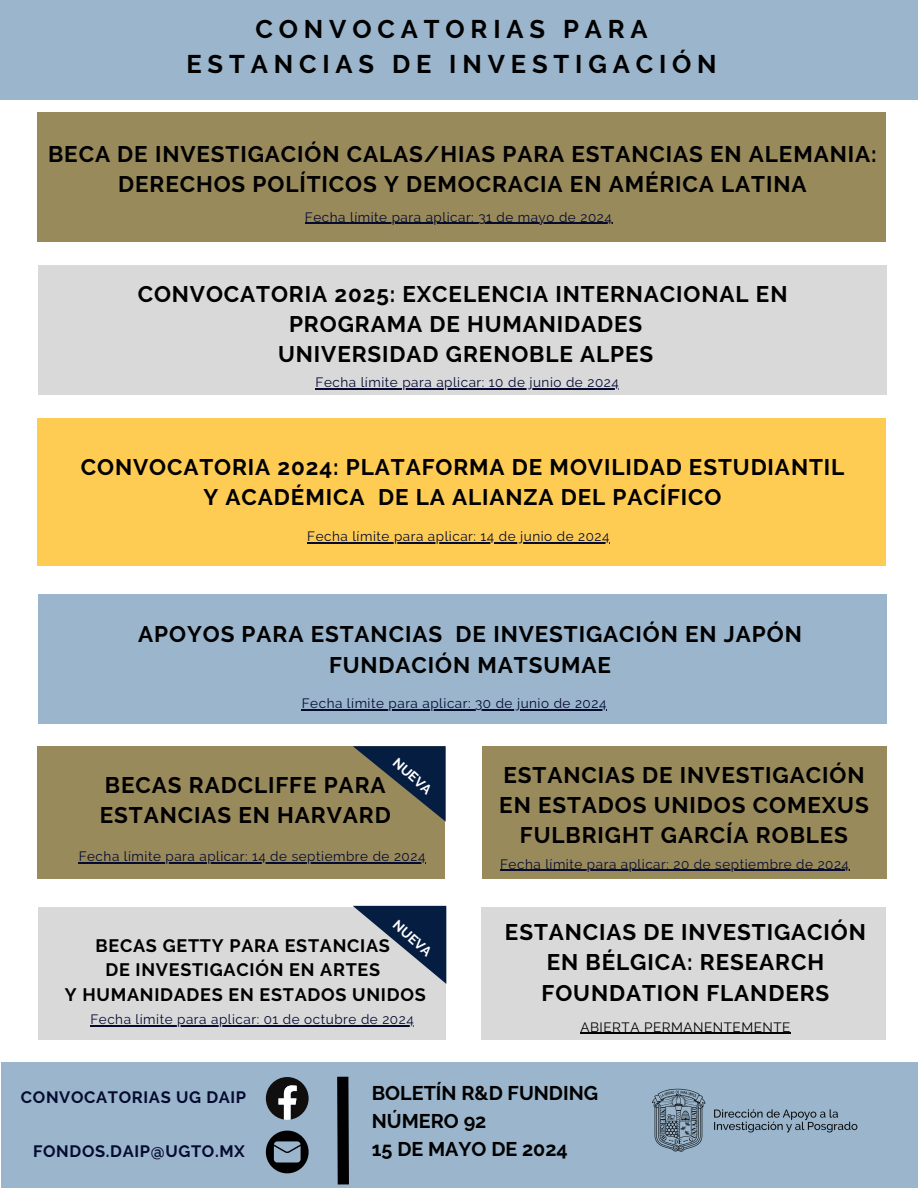
<style>
.page{position:relative;width:918px;height:1188px;background:#fff}
.page>*{position:absolute;margin:0;border:0;box-sizing:border-box;transform-origin:0 0}
.t1{font:700 25.5px/34.8px "Raleway";letter-spacing:.23em;color:#000;text-align:center}
.t2{font:700 22.5px/30.3px "Raleway";letter-spacing:.04em;color:#000;text-align:center}
.t3{font:700 19.8px/27.6px "Raleway";color:#000}
.t4{font:700 18px/24.8px "Raleway";letter-spacing:.04em;color:#000;text-align:center}
.t5{font:700 16.5px "Raleway";letter-spacing:.04em;color:#050a30}
.t6{font:13.5px "Raleway";letter-spacing:.04em;color:#050a30}
.t7{font:13.5px "Raleway";letter-spacing:.04em;color:#000}
.t8{font:700 13.5px "Raleway";color:#fff}
</style>
<div class="page">
<div style="left:1px;top:1062px;width:917px;height:126px;background:#9bb6cc"></div>
<svg style="left:266px;top:1077px;width:43px;height:43px"></svg>
<svg style="left:266px;top:1131px;width:43px;height:42px"></svg>
<svg style="left:337px;top:1076px;width:12px;height:109px"></svg>
<img style="left:653px;top:1088px;width:205px;height:64px">
<div style="left:0;top:0;width:918px;height:100px;background:#9bb6cc"></div>
<div style="left:482px;top:907px;width:404px;height:133px;background:#d9d9d9"></div>
<hr style="left:580px;top:1033px;width:211px;height:1px;background:#000">
<div style="left:38px;top:594px;width:848px;height:130px;background:#9bb6cc"></div>
<hr style="left:302px;top:709px;width:305px;height:1px;background:#050a30">
<div style="left:482px;top:746px;width:404px;height:133px;background:#998a5b"></div>
<hr style="left:500px;top:870px;width:350px;height:1px;background:#050a30">
<div style="left:37px;top:112px;width:849px;height:130px;background:#998a5b"></div>
<hr style="left:305px;top:223px;width:307px;height:1px;background:#050a30">
<div style="left:37px;top:419px;width:849px;height:147px;background:#ffcc53"></div>
<hr style="left:307px;top:542px;width:303px;height:1px;background:#050a30">
<div style="left:38px;top:265px;width:848px;height:130px;background:#d9d9d9"></div>
<hr style="left:316px;top:389px;width:303px;height:1px;background:#050a30">
<div style="left:37px;top:746px;width:408px;height:133px;background:#998a5b"></div>
<hr style="left:79px;top:862px;width:347px;height:1px;background:#050a30">
<svg style="left:353px;top:746px;width:93px;height:76px"></svg>
<div style="left:38px;top:907px;width:408px;height:133px;background:#d9d9d9"></div>
<svg style="left:353px;top:906px;width:93px;height:78px"></svg>
<hr style="left:90px;top:1025px;width:324px;height:1px;background:#050a30">
<h2 class="t1" style="left:186px;top:12px;width:532px">CONVOCATORIAS PARA<br>ESTANCIAS DE INVESTIGACIÓN</h2>
<h5 class="t2" style="left:48px;top:138px;width:830px">BECA DE INVESTIGACIÓN CALAS/HIAS PARA ESTANCIAS EN ALEMANIA:<br>DERECHOS POLÍTICOS Y DEMOCRACIA EN AMÉRICA LATINA</h5>
<p class="t6" style="left:305px;top:209px;width:308px">Fecha límite para aplicar: 31 de mayo de 2024</p>
<h3 class="t2" style="left:138px;top:278px;width:651px">CONVOCATORIA 2025: EXCELENCIA INTERNACIONAL EN<br>PROGRAMA DE HUMANIDADES<br>UNIVERSIDAD GRENOBLE ALPES</h3>
<p class="t6" style="left:316px;top:375px;width:305px">Fecha límite para aplicar: 10 de junio de 2024</p>
<h2 class="t2" style="left:81px;top:452px;width:765px">CONVOCATORIA 2024: PLATAFORMA DE MOVILIDAD ESTUDIANTIL<br>Y ACADÉMICA DE LA ALIANZA DEL PACÍFICO</h2>
<h5 class="t6" style="left:307px;top:528px;width:304px">Fecha límite para aplicar: 14 de junio de 2024</h5>
<p class="t2" style="left:138px;top:619px;width:665px">APOYOS PARA ESTANCIAS DE INVESTIGACIÓN EN JAPÓN<br>FUNDACIÓN MATSUMAE</p>
<h2 class="t6" style="left:302px;top:695px;width:306px">Fecha límite para aplicar: 30 de junio de 2024</h2>
<p class="t8" style="left:400px;top:754px;width:48px;rotate:42deg">NUEVA</p>
<h6 class="t2" style="left:100px;top:770px;width:292px;text-align:left">BECAS RADCLIFFE PARA<br>ESTANCIAS EN HARVARD</h6>
<h2 class="t6" style="left:79px;top:848px;width:348px">Fecha límite para aplicar: 14 de septiembre de 2024</h2>
<h4 class="t8" style="left:400px;top:917px;width:48px;rotate:42deg">NUEVA</h4>
<p class="t4" style="left:65px;top:933px;width:363px">BECAS GETTY PARA ESTANCIAS<br>DE INVESTIGACIÓN EN ARTES<br>Y HUMANIDADES EN ESTADOS UNIDOS</p>
<h3 class="t6" style="left:90px;top:1011px;width:325px">Fecha límite para aplicar: 01 de octubre de 2024</h3>
<h2 class="t2" style="left:499px;top:759px;width:371px">ESTANCIAS DE INVESTIGACIÓN<br>EN ESTADOS UNIDOS COMEXUS<br>FULBRIGHT GARCÍA ROBLES</h2>
<p class="t6" style="left:500px;top:856px;width:350px">Fecha límite para aplicar: 20 de septiembre de 2024</p>
<h2 class="t2" style="left:505px;top:917px;width:362px">ESTANCIAS DE INVESTIGACIÓN<br>EN BÉLGICA: RESEARCH<br>FOUNDATION FLANDERS</h2>
<p class="t7" style="left:580px;top:1019px;width:212px">ABIERTA PERMANENTEMENTE</p>
<h2 class="t5" style="left:21px;top:1087px;width:227px">CONVOCATORIAS UG DAIP</h2>
<p class="t5" style="left:33px;top:1141px;width:213px">FONDOS.DAIP@UGTO.MX</p>
<p class="t3" style="left:372px;top:1080px;width:228px">BOLETÍN R&amp;D FUNDING<br>NÚMERO 92<br>15 DE MAYO DE 2024</p>
</div>
